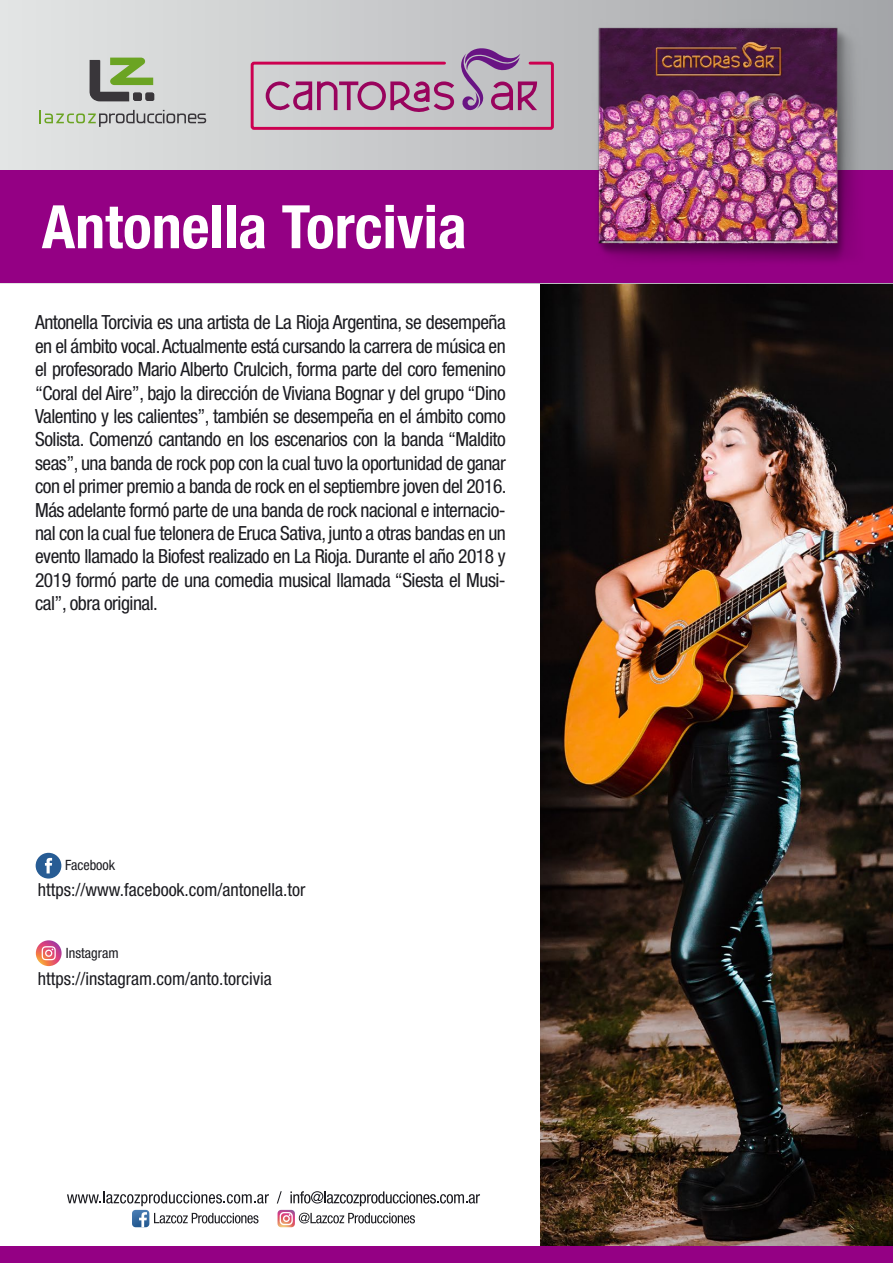
<style>
.page{position:relative;width:893px;height:1263px;background:#fff}
.page>*{position:absolute;margin:0;border:0;box-sizing:border-box;transform-origin:0 0}
.t1{font:700 condensed 60px "Helvetica Neue";color:#fff}
.t2{font:condensed 19.5px/23.4px "Helvetica Neue";letter-spacing:-.025em;color:#1b1b20;text-align:justify}
.t3{font:condensed 18px "Helvetica Neue";color:#1b1b20}
.t4{font:condensed 14.25px "Helvetica Neue";color:#1b1b20}
</style>
<div class="page">
<img style="left:541px;top:284px;width:352px;height:962px">
<svg style="left:0;top:0;width:893px;height:284px;background:#d0d2d3"></svg>
<div style="left:0;top:170px;width:893px;height:113px;background:#940084"></div>
<div style="left:146px;top:93px;width:8px;height:8px;background:#39363a;border-radius:2px"></div>
<svg style="left:39px;top:110px;width:167px;height:17px;background:#b8bdb4"></svg>
<svg style="left:90px;top:58px;width:63px;height:43px;background:#90a07d"></svg>
<div style="left:133px;top:92px;width:9px;height:8px;background:#39363a;border-radius:2px"></div>
<div style="left:145px;top:92px;width:9px;height:8px;background:#39363a;border-radius:2px"></div>
<svg style="left:277px;top:1191px;width:203px;height:36px"></svg>
<svg style="left:67px;top:1191px;width:202px;height:36px"></svg>
<svg style="left:266px;top:81px;width:188px;height:32px;background:#b988a7"></svg>
<svg style="left:461px;top:48px;width:76px;height:63px;background:#ab88aa"></svg>
<div style="left:251px;top:62px;width:303px;height:68px;border:3px solid #cc0050;border-radius:2px"></div>
<img style="left:539px;top:0;width:354px;height:261px">
<div style="left:0;top:1246px;width:893px;height:17px;background:#940084"></div>
<div style="left:36px;top:853px;width:25px;height:25px;background:#275c94;border-radius:50%"></div>
<svg style="left:45px;top:858px;width:7px;height:15px"></svg>
<svg style="left:36px;top:940px;width:26px;height:26px"></svg>
<svg style="left:42px;top:946px;width:14px;height:14px"></svg>
<h1 class="t1" style="left:42px;top:191px;width:426px">Antonella Torcivia</h1>
<p class="t2" style="left:35px;top:311px;width:473px">Antonella Torcivia es una artista de La Rioja Argentina, se desempeña en el ámbito vocal. Actualmente está cursando la carrera de música en el profesorado Mario Alberto Crulcich, forma parte del coro femenino “Coral del Aire”, bajo la dirección de Viviana Bognar y del grupo “Dino Valentino y les calientes”, también se desempeña en el ámbito como Solista. Comenzó cantando en los escenarios con la banda “Maldito seas”, una banda de rock pop con la cual tuvo la oportunidad de ganar con el primer premio a banda de rock en el septiembre joven del 2016.<br>Más adelante formó parte de una banda de rock nacional e internacio&shy;nal con la cual fue telonera de Eruca Sativa, junto a otras bandas en un evento llamado la Biofest realizado en La Rioja. Durante el año 2018 y 2019 formó parte de una comedia musical llamada “Siesta el Musi&shy;cal”, obra original.</p>
<p class="t4" style="left:65px;top:857px;width:52px">Facebook</p>
<p class="t3" style="left:38px;top:879px;width:269px">https://www.facebook.com/antonella.tor</p>
<p class="t4" style="left:66px;top:944px;width:54px">Instagram</p>
<p class="t3" style="left:38px;top:968px;width:236px">https://instagram.com/anto.torcivia</p>
</div>
